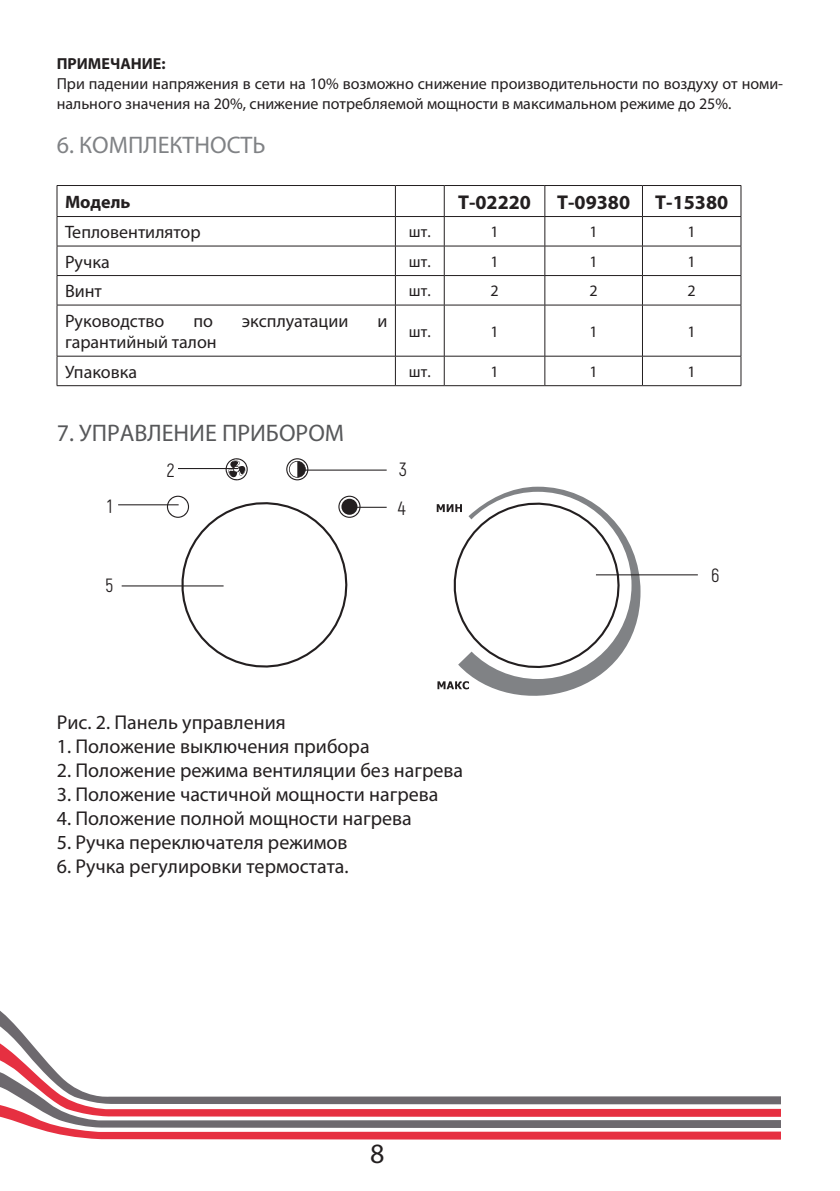
<style>
.page{position:relative;width:840px;height:1191px;background:#fff}
.page>*{position:absolute;margin:0;border:0;box-sizing:border-box;transform-origin:0 0}
.t1{font:28px "Myriad Pro";color:#231f20}
.t2{font:24px "Myriad Pro";color:#57585a}
.t3{font:24px "Myriad Pro";color:#808285}
.t4{font:20px "Myriad Pro";color:#231f20}
.t5{font:700 20px "Myriad Pro";color:#231f20}
.t6{font:19.2px "Akrobat";color:#231f20}
.main_text{font:18px "Myriad Pro";color:#231f20}
.t7{font:700 18px "Myriad Pro";color:#231f20}
.t8{font:16px/20px "Myriad Pro";color:#231f20}
.t9{font:700 16px "Myriad Pro";color:#231f20}
</style>
<div class="page">
<svg style="left:35px;top:1128px;width:745px;height:11px"></svg>
<svg style="left:0;top:1116px;width:780px;height:12px;fill:#74696e"></svg>
<svg style="left:0;top:1031px;width:780px;height:85px"></svg>
<hr style="left:57px;top:305px;width:338px;height:1px;background:#231f20">
<hr style="left:57px;top:305px;width:1px;height:51px;background:#231f20">
<hr style="left:57px;top:356px;width:338px;height:1px;background:#231f20">
<svg style="left:57px;top:356px;width:1px;height:29px"></svg>
<hr style="left:57px;top:385px;width:338px;height:1px;background:#231f20">
<hr style="left:395px;top:305px;width:49px;height:1px;background:#231f20">
<hr style="left:395px;top:305px;width:1px;height:51px;background:#231f20">
<hr style="left:395px;top:356px;width:49px;height:1px;background:#231f20">
<svg style="left:395px;top:356px;width:1px;height:29px"></svg>
<hr style="left:395px;top:385px;width:49px;height:1px;background:#231f20">
<hr style="left:444px;top:305px;width:100px;height:1px;background:#231f20">
<hr style="left:443px;top:305px;width:1px;height:51px;background:#231f20">
<hr style="left:444px;top:356px;width:100px;height:1px;background:#231f20">
<svg style="left:443px;top:356px;width:1px;height:29px"></svg>
<hr style="left:444px;top:385px;width:100px;height:1px;background:#231f20">
<hr style="left:544px;top:305px;width:98px;height:1px;background:#231f20">
<hr style="left:544px;top:305px;width:1px;height:51px;background:#231f20">
<hr style="left:642px;top:305px;width:98px;height:1px;background:#231f20">
<hr style="left:641px;top:305px;width:1px;height:51px;background:#231f20">
<hr style="left:544px;top:356px;width:98px;height:1px;background:#231f20">
<svg style="left:544px;top:356px;width:1px;height:29px"></svg>
<hr style="left:642px;top:356px;width:98px;height:1px;background:#231f20">
<hr style="left:544px;top:385px;width:98px;height:1px;background:#231f20">
<hr style="left:642px;top:385px;width:98px;height:1px;background:#231f20">
<hr style="left:740px;top:305px;width:1px;height:51px;background:#231f20">
<svg style="left:740px;top:356px;width:1px;height:29px"></svg>
<svg style="left:57px;top:185px;width:684px;height:120px"></svg>
<hr style="left:544px;top:275px;width:98px;height:1px;background:#231f20">
<hr style="left:642px;top:275px;width:98px;height:1px;background:#231f20">
<svg style="left:437px;top:681px;width:21px;height:8px"></svg>
<svg style="left:458px;top:487px;width:182px;height:209px"></svg>
<svg style="left:180px;top:501px;width:440px;height:168px"></svg>
<svg style="left:225px;top:458px;width:22px;height:23px"></svg>
<svg style="left:338px;top:496px;width:22px;height:22px"></svg>
<svg style="left:286px;top:458px;width:22px;height:22px"></svg>
<svg style="left:167px;top:496px;width:22px;height:22px"></svg>
<hr style="left:178px;top:468px;width:60px;height:1px;background:#231f20">
<hr style="left:118px;top:504px;width:60px;height:1px;background:#231f20">
<hr style="left:302px;top:469px;width:84px;height:1px;background:#231f20">
<hr style="left:349px;top:507px;width:37px;height:1px;background:#231f20">
<hr style="left:595px;top:574px;width:102px;height:1px;background:#231f20">
<hr style="left:122px;top:585px;width:101px;height:1px;background:#231f20">
<p class="t9" style="left:57px;top:53px;width:110px">ПРИМЕЧАНИЕ:</p>
<p class="t8" style="left:57px;top:73px;width:727px">При падении напряжения в сети на 10% возможно снижение производительности по воздуху от номи&shy;нального значения на 20%, снижение потребляемой мощности в максимальном режиме до 25%.</p>
<p class="t3" style="left:57px;top:130px;width:210px">6. КОМПЛЕКТНОСТЬ</p>
<p class="t7" style="left:65px;top:190px;width:67px">Модель</p>
<p class="t5" style="left:458px;top:189px;width:74px">Т-02220</p>
<p class="t5" style="left:557px;top:189px;width:74px">Т-09380</p>
<p class="t5" style="left:655px;top:189px;width:74px">Т-15380</p>
<p class="main_text" style="left:65px;top:221px;width:137px">Тепловентилятор</p>
<p class="t8" style="left:409px;top:222px;width:23px">шт.</p>
<p class="t8" style="left:490px;top:222px;width:10px">1</p>
<p class="t8" style="left:589px;top:222px;width:10px">1</p>
<p class="t8" style="left:687px;top:222px;width:10px">1</p>
<p class="main_text" style="left:65px;top:250px;width:46px">Ручка</p>
<p class="t8" style="left:409px;top:251px;width:23px">шт.</p>
<p class="t8" style="left:490px;top:251px;width:10px">1</p>
<p class="t8" style="left:589px;top:251px;width:10px">1</p>
<p class="t8" style="left:687px;top:251px;width:10px">1</p>
<p class="main_text" style="left:65px;top:280px;width:38px">Винт</p>
<p class="t8" style="left:409px;top:281px;width:23px">шт.</p>
<p class="t8" style="left:490px;top:281px;width:10px">2</p>
<p class="t8" style="left:589px;top:281px;width:10px">2</p>
<p class="t8" style="left:687px;top:281px;width:10px">2</p>
<p class="main_text" style="left:65px;top:309px;width:101px">Руководство</p>
<p class="main_text" style="left:193px;top:309px;width:21px">по</p>
<p class="main_text" style="left:242px;top:309px;width:108px">эксплуатации</p>
<p class="main_text" style="left:377px;top:309px;width:11px">и</p>
<p class="main_text" style="left:65px;top:331px;width:153px">гарантийный талон</p>
<p class="t8" style="left:409px;top:321px;width:23px">шт.</p>
<p class="t8" style="left:490px;top:321px;width:10px">1</p>
<p class="t8" style="left:589px;top:321px;width:10px">1</p>
<p class="t8" style="left:687px;top:321px;width:10px">1</p>
<p class="main_text" style="left:65px;top:360px;width:74px">Упаковка</p>
<p class="t8" style="left:409px;top:361px;width:23px">шт.</p>
<p class="t8" style="left:490px;top:361px;width:10px">1</p>
<p class="t8" style="left:589px;top:361px;width:10px">1</p>
<p class="t8" style="left:687px;top:361px;width:10px">1</p>
<p class="t2" style="left:57px;top:418px;width:289px">7. УПРАВЛЕНИЕ ПРИБОРОМ</p>
<p class="t6" style="left:107px;top:495px;width:7px">1</p>
<p class="t6" style="left:105px;top:573px;width:9px">5</p>
<p class="t6" style="left:167px;top:458px;width:9px">2</p>
<p class="t6" style="left:399px;top:457px;width:9px">3</p>
<p class="t6" style="left:397px;top:497px;width:9px">4</p>
<p class="t4" style="left:57px;top:710px;width:230px">Рис. 2. Панель управления</p>
<p class="t4" style="left:57px;top:734px;width:314px">1. Положение выключения прибора</p>
<p class="t4" style="left:57px;top:758px;width:408px">2. Положение режима вентиляции без нагрева</p>
<p class="t4" style="left:57px;top:782px;width:383px">3. Положение частичной мощности нагрева</p>
<p class="t4" style="left:57px;top:806px;width:356px">4. Положение полной мощности нагрева</p>
<p class="t4" style="left:57px;top:830px;width:292px">5. Ручка переключателя режимов</p>
<p class="t4" style="left:57px;top:854px;width:293px">6. Ручка регулировки термостата.</p>
<h1 class="t1" style="left:370px;top:1135px;width:16px">8</h1>
<p class="t6" style="left:711px;top:563px;width:10px">6</p>
</div>
